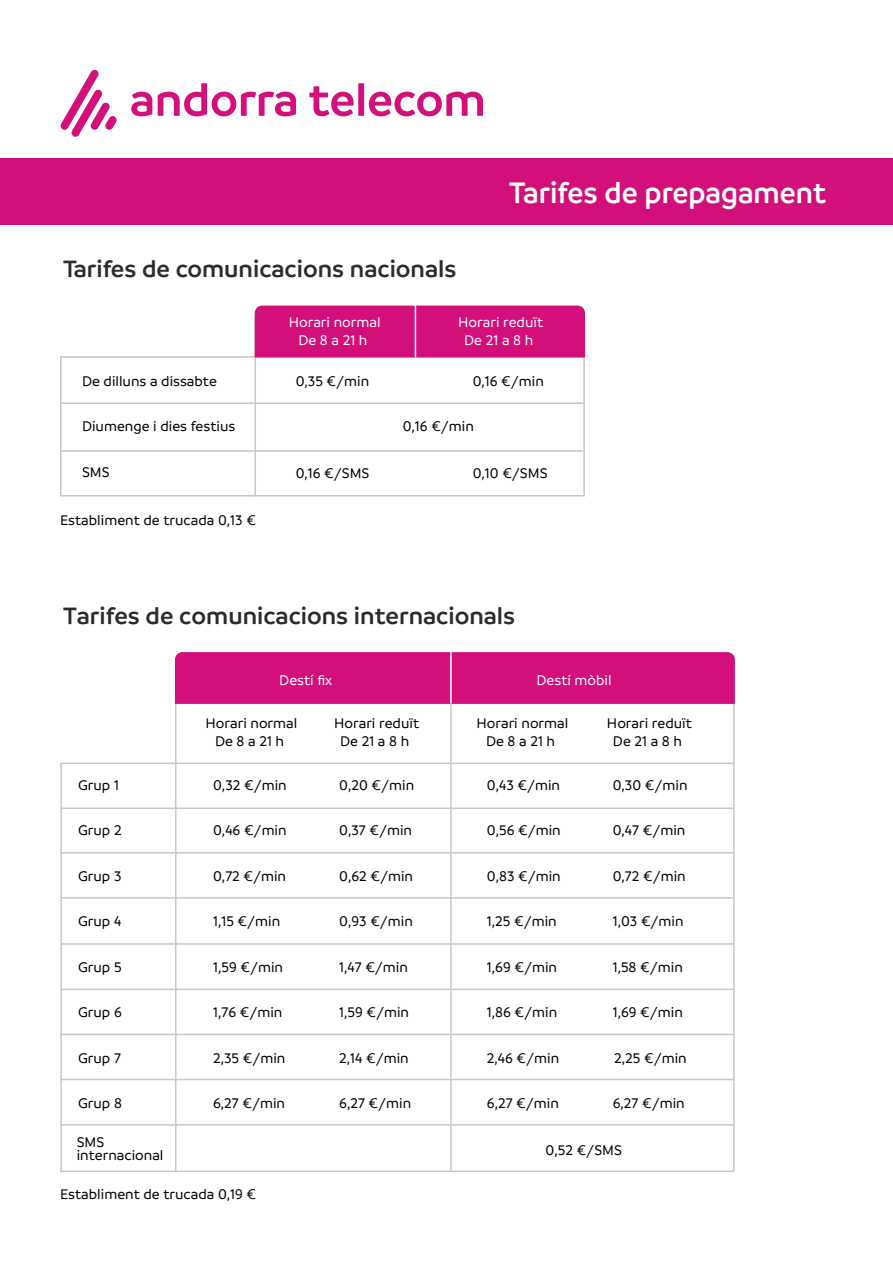
<style>
.page{position:relative;width:893px;height:1263px;background:#fff}
.page>*{position:absolute;margin:0;border:0;box-sizing:border-box;transform-origin:0 0}
.t1{font:600 31.95px "Branding";color:#fff;scale:.95 1}
.t2{font:600 25.5px "Branding";color:#292d2f}
.t3{font:500 15px/18px "Branding";color:#000001;text-align:center}
.t4{font:500 15px/18px "Branding";color:#fff;text-align:center}
</style>
<div class="page">
<div style="left:60px;top:356px;width:525px;height:140px;border:2px solid #c7c6c8"></div>
<hr style="left:254px;top:317px;width:2px;height:179px;background:#c7c6c8">
<div style="left:255px;top:306px;width:330px;height:51px;background:#d30f7b"></div>
<hr style="left:733px;top:655px;width:2px;height:109px;background:#c7c6c8">
<hr style="left:60px;top:402px;width:523px;height:2px;background:#c7c6c8">
<hr style="left:60px;top:450px;width:523px;height:2px;background:#c7c6c8">
<hr style="left:415px;top:304px;width:1px;height:53px;background:#fff">
<hr style="left:450px;top:696px;width:2px;height:475px;background:#c7c6c8">
<hr style="left:175px;top:696px;width:1px;height:476px;background:#c7c6c8">
<hr style="left:62px;top:807px;width:671px;height:2px;background:#c7c6c8">
<hr style="left:60px;top:852px;width:673px;height:1px;background:#c7c6c8">
<hr style="left:62px;top:897px;width:671px;height:2px;background:#c7c6c8">
<hr style="left:61px;top:988px;width:672px;height:2px;background:#c7c6c8">
<hr style="left:61px;top:943px;width:672px;height:2px;background:#c7c6c8">
<hr style="left:60px;top:1034px;width:673px;height:1px;background:#c7c6c8">
<hr style="left:60px;top:1079px;width:673px;height:1px;background:#c7c6c8">
<hr style="left:60px;top:1124px;width:673px;height:2px;background:#c7c6c8">
<div style="left:60px;top:762px;width:675px;height:410px;border:2px solid #c7c6c8"></div>
<div style="left:175px;top:652px;width:560px;height:52px;background:#d30f7b"></div>
<hr style="left:450px;top:652px;width:2px;height:52px;background:#fff">
<div style="left:0;top:158px;width:893px;height:67px;background:#d30f7b"></div>
<svg style="left:131px;top:92px;width:21px;height:24px"></svg>
<svg style="left:158px;top:83px;width:138px;height:33px"></svg>
<svg style="left:309px;top:83px;width:174px;height:33px"></svg>
<svg style="left:61px;top:70px;width:56px;height:67px"></svg>
<h2 class="t2" style="left:63px;top:255px;width:395px">Tarifes de comunicacions nacionals</h2>
<h1 class="t1" style="left:509px;top:176px;width:335px">Tarifes de prepagament</h1>
<p class="t3" style="left:82px;top:372px;width:136px">De dilluns a dissabte</p>
<p class="t3" style="left:82px;top:418px;width:155px">Diumenge i dies festius</p>
<p class="t3" style="left:82px;top:463px;width:29px">SMS</p>
<p class="t3" style="left:60px;top:511px;width:197px">Establiment de trucada 0,13 €</p>
<p class="t4" style="left:289px;top:314px;width:93px">Horari normal<br>De 8 a 21 h</p>
<p class="t4" style="left:458px;top:314px;width:86px">Horari reduït<br>De 21 a 8 h</p>
<p class="t3" style="left:296px;top:372px;width:75px">0,35 €/min</p>
<p class="t3" style="left:473px;top:372px;width:73px">0,16 €/min</p>
<p class="t3" style="left:403px;top:417px;width:73px">0,16 €/min</p>
<p class="t3" style="left:296px;top:465px;width:75px">0,16 €/SMS</p>
<p class="t3" style="left:473px;top:465px;width:76px">0,10 €/SMS</p>
<h2 class="t2" style="left:63px;top:602px;width:454px">Tarifes de comunicacions internacionals</h2>
<p class="t4" style="left:279px;top:671px;width:55px">Destí fix</p>
<p class="t4" style="left:536px;top:671px;width:77px">Destí mòbil</p>
<p class="t3" style="left:78px;top:776px;width:42px">Grup 1</p>
<p class="t3" style="left:78px;top:822px;width:45px">Grup 2</p>
<p class="t3" style="left:78px;top:867px;width:45px">Grup 3</p>
<p class="t3" style="left:78px;top:912px;width:45px">Grup 4</p>
<p class="t3" style="left:78px;top:958px;width:45px">Grup 5</p>
<p class="t3" style="left:78px;top:1003px;width:45px">Grup 6</p>
<p class="t3" style="left:78px;top:1049px;width:44px">Grup 7</p>
<p class="t3" style="left:78px;top:1094px;width:45px">Grup 8</p>
<p class="t3" style="left:206px;top:714px;width:93px">Horari normal<br>De 8 a 21 h</p>
<p class="t3" style="left:476px;top:714px;width:93px">Horari normal<br>De 8 a 21 h</p>
<p class="t3" style="left:334px;top:714px;width:86px">Horari reduït<br>De 21 a 8 h</p>
<p class="t3" style="left:607px;top:714px;width:86px">Horari reduït<br>De 21 a 8 h</p>
<p class="t3" style="left:213px;top:776px;width:75px">0,32 €/min</p>
<p class="t3" style="left:213px;top:822px;width:75px">0,46 €/min</p>
<p class="t3" style="left:213px;top:867px;width:75px">0,72 €/min</p>
<p class="t3" style="left:213px;top:912px;width:69px">1,15 €/min</p>
<p class="t3" style="left:213px;top:958px;width:71px">1,59 €/min</p>
<p class="t3" style="left:213px;top:1003px;width:71px">1,76 €/min</p>
<p class="t3" style="left:213px;top:1049px;width:74px">2,35 €/min</p>
<p class="t3" style="left:213px;top:1094px;width:74px">6,27 €/min</p>
<p class="t3" style="left:339px;top:776px;width:77px">0,20 €/min</p>
<p class="t3" style="left:339px;top:822px;width:74px">0,37 €/min</p>
<p class="t3" style="left:339px;top:867px;width:75px">0,62 €/min</p>
<p class="t3" style="left:339px;top:912px;width:75px">0,93 €/min</p>
<p class="t3" style="left:339px;top:958px;width:70px">1,47 €/min</p>
<p class="t3" style="left:339px;top:1003px;width:71px">1,59 €/min</p>
<p class="t3" style="left:339px;top:1049px;width:71px">2,14 €/min</p>
<p class="t3" style="left:339px;top:1094px;width:74px">6,27 €/min</p>
<p class="t3" style="left:487px;top:776px;width:75px">0,43 €/min</p>
<p class="t3" style="left:487px;top:822px;width:75px">0,56 €/min</p>
<p class="t3" style="left:487px;top:867px;width:75px">0,83 €/min</p>
<p class="t3" style="left:487px;top:912px;width:71px">1,25 €/min</p>
<p class="t3" style="left:487px;top:958px;width:72px">1,69 €/min</p>
<p class="t3" style="left:487px;top:1003px;width:72px">1,86 €/min</p>
<p class="t3" style="left:487px;top:1049px;width:74px">2,46 €/min</p>
<p class="t3" style="left:487px;top:1094px;width:74px">6,27 €/min</p>
<p class="t3" style="left:613px;top:776px;width:76px">0,30 €/min</p>
<p class="t3" style="left:613px;top:822px;width:74px">0,47 €/min</p>
<p class="t3" style="left:613px;top:867px;width:75px">0,72 €/min</p>
<p class="t3" style="left:613px;top:912px;width:72px">1,03 €/min</p>
<p class="t3" style="left:613px;top:958px;width:72px">1,58 €/min</p>
<p class="t3" style="left:613px;top:1003px;width:72px">1,69 €/min</p>
<p class="t3" style="left:614px;top:1049px;width:74px">2,25 €/min</p>
<p class="t3" style="left:613px;top:1094px;width:74px">6,27 €/min</p>
<p class="t3" style="left:77px;top:1135px;width:88px;line-height:13.5px;text-align:left">SMS internacional</p>
<p class="t3" style="left:546px;top:1141px;width:78px">0,52 €/SMS</p>
<p class="t3" style="left:60px;top:1185px;width:198px">Establiment de trucada 0,19 €</p>
</div>
